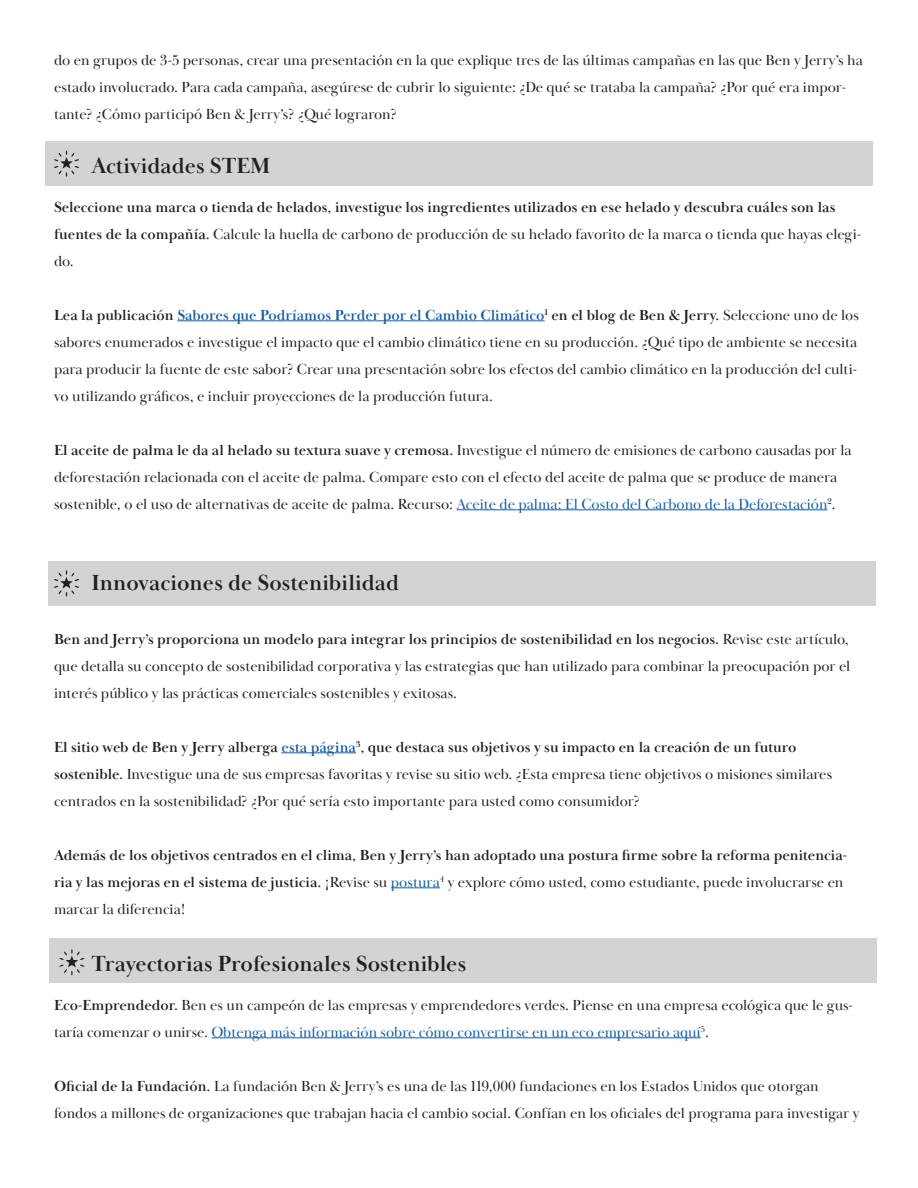
<style>
.page{position:relative;width:918px;height:1188px;background:#fff}
.page>*{position:absolute;margin:0;border:0;box-sizing:border-box;transform-origin:0 0}
.t1{font:700 22.5px "Baskerville Display PT";color:#231f20}
.t2{font:15px/27px "Baskerville Display PT";color:#231f20}
.t3{font:700 15px/27px "Baskerville Display PT";color:#231f20}
.s1{font-weight:400}
.s2{font-weight:700}
.s3{font-weight:700;color:#175d9e}
.s4{color:#175d9e}
.s5{font-weight:400;color:#175d9e}
</style>
<div class="page">
<div style="left:45px;top:141px;width:828px;height:45px;background:#d3d3d3"></div>
<div style="left:48px;top:561px;width:828px;height:45px;background:#d3d3d3"></div>
<hr style="left:177px;top:320px;width:368px;height:1px;background:#175d9e">
<hr style="left:457px;top:509px;width:370px;height:1px;background:#175d9e">
<hr style="left:281px;top:752px;width:75px;height:1px;background:#175d9e">
<hr style="left:391px;top:887px;width:49px;height:1px;background:#175d9e">
<hr style="left:212px;top:1037px;width:489px;height:1px;background:#175d9e">
<svg style="left:54px;top:150px;width:25px;height:27px"></svg>
<svg style="left:54px;top:570px;width:25px;height:27px"></svg>
<div style="left:50px;top:939px;width:827px;height:44px;background:#d3d3d3"></div>
<svg style="left:59px;top:949px;width:26px;height:26px"></svg>
<p class="t2" style="left:54px;top:47px;width:811px">do en grupos de 3-5 personas, crear una presentación en la que explique tres de las últimas campañas en las que Ben y Jerry’s ha estado involucrado. Para cada campaña, asegúrese de cubrir lo siguiente: ¿De qué se trataba la campaña? ¿Por qué era impor&shy;tante? ¿Cómo participó Ben &amp; Jerry’s? ¿Qué lograron?</p>
<p class="t1" style="left:92px;top:152px;width:180px">Actividades STEM</p>
<p class="t3" style="left:54px;top:194px;width:809px">Seleccione una marca o tienda de helados, investigue los ingredientes utilizados en ese helado y descubra cuáles son las fuentes de la compañía. <span class="s1">Calcule la huella de carbono de producción de su helado favorito de la marca o tienda que hayas elegi&shy;do.</span></p>
<p class="t2" style="left:54px;top:302px;width:806px;text-align:justify"><span class="s2">Lea la publicación</span> <span class="s3">Sabores que Podríamos Perder por el Cambio Climático</span><sup>1</sup> <span class="s2">en el blog de Ben &amp; Jerry.</span> Seleccione uno de los sabores enumerados e investigue el impacto que el cambio climático tiene en su producción. ¿Qué tipo de ambiente se necesita para producir la fuente de este sabor? Crear una presentación sobre los efectos del cambio climático en la producción del culti&shy;vo utilizando gráficos, e incluir proyecciones de la producción futura.</p>
<p class="t2" style="left:54px;top:437px;width:799px"><span class="s2">El aceite de palma le da al helado su textura suave y cremosa.</span> Investigue el número de emisiones de carbono causadas por la deforestación relacionada con el aceite de palma. Compare esto con el efecto del aceite de palma que se produce de manera sostenible, o el uso de alternativas de aceite de palma. Recurso: <span class="s4">Aceite de palma: El Costo del Carbono de la Deforestación</span><sup>2</sup>.</p>
<p class="t1" style="left:92px;top:569px;width:309px">Innovaciones de Sostenibilidad</p>
<p class="t2" style="left:54px;top:626px;width:798px;text-align:justify"><span class="s2">Ben and Jerry’s proporciona un modelo para integrar los principios de sostenibilidad en los negocios.</span> Revise este artículo, que detalla su concepto de sostenibilidad corporativa y las estrategias que han utilizado para combinar la preocupación por el interés público y las prácticas comerciales sostenibles y exitosas.</p>
<p class="t2" style="left:54px;top:734px;width:780px"><span class="s2">El sitio web de Ben y Jerry alberga</span> <span class="s3">esta página</span><sup>3</sup><span class="s2">, que destaca sus objetivos y su impacto en la creación de un futuro sostenible.</span> Investigue una de sus empresas favoritas y revise su sitio web. ¿Esta empresa tiene objetivos o misiones similares centrados en la sostenibilidad? ¿Por qué sería esto importante para usted como consumidor?</p>
<p class="t3" style="left:54px;top:842px;width:795px">Además de los objetivos centrados en el clima, Ben y Jerry’s han adoptado una postura firme sobre la reforma penitencia&shy;ria y las mejoras en el sistema de justicia. <span class="s1">¡Revise su</span> <span class="s5">postura</span><sup>4</sup> <span class="s1">y explore cómo usted, como estudiante, puede involucrarse en marcar la diferencia!</span></p>
<p class="t1" style="left:92px;top:950px;width:376px">Trayectorias Profesionales Sostenibles</p>
<p class="t2" style="left:54px;top:992px;width:800px"><span class="s2">Eco-Emprendedor.</span> Ben es un campeón de las empresas y emprendedores verdes. Piense en una empresa ecológica que le gus&shy;taría comenzar o unirse. <span class="s4">Obtenga más información sobre cómo convertirse en un eco empresario aquí</span><sup>5</sup>.</p>
<p class="t2" style="left:54px;top:1073px;width:807px"><span class="s2">Oficial de la Fundación.</span> La fundación Ben &amp; Jerry’s es una de las 119,000 fundaciones en los Estados Unidos que otorgan fondos a millones de organizaciones que trabajan hacia el cambio social. Confían en los oficiales del programa para investigar y</p>
</div>
